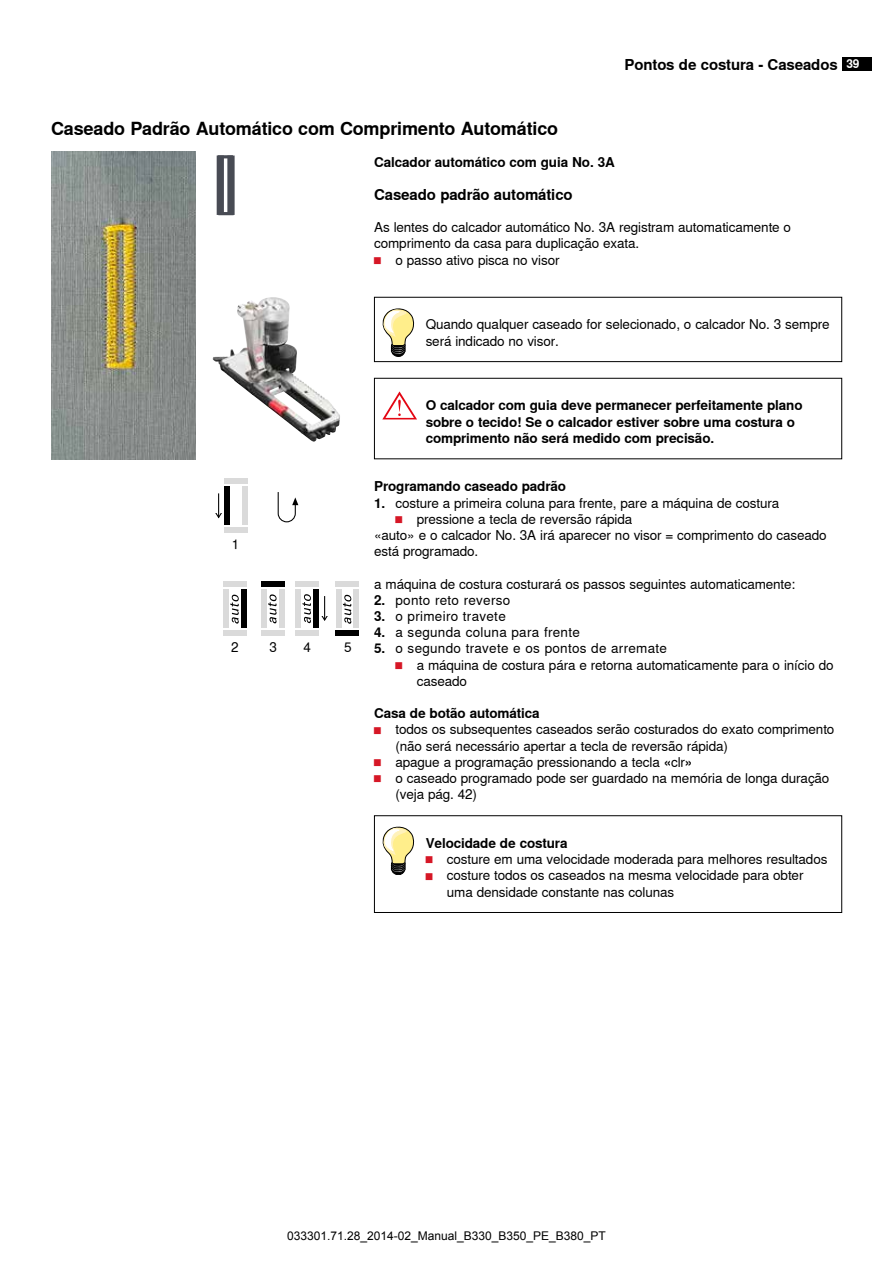
<style>
.page{position:relative;width:893px;height:1263px;background:#fff}
.page>*{position:absolute;margin:0;border:0;box-sizing:border-box;transform-origin:0 0}
.t1{font:700 18px "Nimbus Sans Global";letter-spacing:-.01em;color:#000}
.t2{font:700 15px "Nimbus Sans Global";letter-spacing:-.01em;color:#000}
.t3{font:13.5px/16.2px "Nimbus Sans Global";letter-spacing:-.01em;color:#000}
.t4{font:700 13.5px/16.2px "Nimbus Sans Global";letter-spacing:-.01em;color:#000}
.t5{font:13.5px "Nimbus Sans Global";letter-spacing:.02em;color:#000}
.t6{font:12px "Arial";color:#000}
.s1{font-size:12px;color:#fff}
.s2{font-weight:700;font-size:6.75px;color:#d61726}
.s3{font-weight:700}
</style>
<div class="page">
<div style="left:842px;top:57px;width:30px;height:13px;background:#000"></div>
<div style="left:227px;top:156px;width:8px;height:59px;background:#484b54"></div>
<div style="left:217px;top:156px;width:7px;height:59px;background:#484b54"></div>
<hr style="left:218px;top:212px;width:16px;height:3px;background:#484b54">
<hr style="left:218px;top:155px;width:15px;height:3px;background:#484b54">
<img style="left:212px;top:298px;width:128px;height:144px">
<div style="left:224px;top:478px;width:24px;height:6px;background:#dadada"></div>
<div style="left:224px;top:486px;width:6px;height:39px;background:#000"></div>
<div style="left:242px;top:486px;width:6px;height:39px;background:#dadada"></div>
<div style="left:224px;top:527px;width:24px;height:6px;background:#dadada"></div>
<svg style="left:215px;top:493px;width:7px;height:26px"></svg>
<div style="left:336px;top:581px;width:23px;height:6px;background:#dadada"></div>
<div style="left:336px;top:590px;width:6px;height:38px;background:#dadada"></div>
<div style="left:353px;top:590px;width:6px;height:38px;background:#dadada"></div>
<div style="left:336px;top:630px;width:23px;height:6px;background:#000"></div>
<svg style="left:343px;top:594px;width:8px;height:30px"></svg>
<div style="left:261px;top:581px;width:24px;height:6px;background:#000"></div>
<div style="left:261px;top:589px;width:6px;height:39px;background:#dadada"></div>
<div style="left:279px;top:589px;width:6px;height:39px;background:#dadada"></div>
<div style="left:261px;top:630px;width:24px;height:6px;background:#dadada"></div>
<svg style="left:268px;top:594px;width:9px;height:30px"></svg>
<div style="left:223px;top:581px;width:24px;height:6px;background:#dadada"></div>
<div style="left:223px;top:590px;width:6px;height:38px;background:#dadada"></div>
<div style="left:241px;top:590px;width:6px;height:38px;background:#000"></div>
<div style="left:223px;top:630px;width:24px;height:6px;background:#dadada"></div>
<svg style="left:230px;top:594px;width:9px;height:30px"></svg>
<div style="left:295px;top:581px;width:24px;height:6px;background:#dadada"></div>
<div style="left:295px;top:589px;width:6px;height:38px;background:#dadada"></div>
<div style="left:313px;top:589px;width:6px;height:38px;background:#000"></div>
<div style="left:295px;top:630px;width:24px;height:6px;background:#dadada"></div>
<svg style="left:302px;top:594px;width:9px;height:29px"></svg>
<svg style="left:321px;top:596px;width:7px;height:25px"></svg>
<svg style="left:278px;top:492px;width:20px;height:30px"></svg>
<svg style="left:383px;top:827px;width:31px;height:48px"></svg>
<div style="left:374px;top:815px;width:468px;height:98px;border:1px solid #000"></div>
<div style="left:374px;top:378px;width:468px;height:81px;border:1px solid #000"></div>
<svg style="left:382px;top:391px;width:35px;height:28px"></svg>
<svg style="left:383px;top:308px;width:31px;height:49px"></svg>
<div style="left:374px;top:297px;width:468px;height:65px;border:1px solid #000"></div>
<img style="left:51px;top:151px;width:145px;height:308px">
<p class="t2" style="left:625px;top:56px;width:237px">Pontos de costura - Caseados <span class="s1">39</span></p>
<h1 class="t1" style="left:51px;top:118px;width:509px">Caseado Padrão Automático com Comprimento Automático</h1>
<p class="t4" style="left:374px;top:155px;width:242px">Calcador automático com guia No. 3A</p>
<p class="t2" style="left:374px;top:186px;width:200px">Caseado padrão automático</p>
<p class="t3" style="left:374px;top:219px;width:418px">As lentes do calcador automático No. 3A registram automaticamente o comprimento da casa para duplicação exata.<br><span class="s2">█</span> o passo ativo pisca no visor</p>
<p class="t3" style="left:426px;top:317px;width:405px">Quando qualquer caseado for selecionado, o calcador No. 3 sempre será indicado no visor.</p>
<p class="t3" style="left:232px;top:536px;width:9px">1</p>
<p class="t3" style="left:231px;top:639px;width:9px">2</p>
<p class="t3" style="left:269px;top:639px;width:9px">3</p>
<p class="t3" style="left:304px;top:639px;width:9px">4</p>
<p class="t3" style="left:344px;top:639px;width:9px">5</p>
<p class="t4" style="left:426px;top:398px;width:378px">O calcador com guia deve permanecer perfeitamente plano sobre o tecido! Se o calcador estiver sobre uma costura o comprimento não será medido com precisão.</p>
<p class="t4" style="left:374px;top:479px;width:193px">Programando caseado padrão</p>
<p class="t3" style="left:374px;top:495px;width:407px"><span class="s3">1.</span> costure a primeira coluna para frente, pare a máquina de costura</p>
<p class="t3" style="left:395px;top:511px;width:238px"><span class="s2">█</span> pressione a tecla de reversão rápida</p>
<p class="t3" style="left:374px;top:527px;width:454px">«auto» e o calcador No. 3A irá aparecer no visor = comprimento do caseado</p>
<p class="t3" style="left:374px;top:543px;width:106px">está programado.</p>
<p class="t3" style="left:374px;top:576px;width:423px">a máquina de costura costurará os passos seguintes automaticamente:</p>
<p class="t5" style="left:374px;top:592px;width:138px"><span class="s3">2.</span> ponto reto reverso</p>
<p class="t5" style="left:374px;top:608px;width:133px"><span class="s3">3.</span> o primeiro travete</p>
<p class="t5" style="left:374px;top:625px;width:207px"><span class="s3">4.</span> a segunda coluna para frente</p>
<p class="t5" style="left:374px;top:641px;width:294px"><span class="s3">5.</span> o segundo travete e os pontos de arremate</p>
<p class="t3" style="left:395px;top:657px;width:440px"><span class="s2">█</span> a máquina de costura pára e retorna automaticamente para o início do</p>
<p class="t3" style="left:417px;top:673px;width:52px">caseado</p>
<p class="t4" style="left:374px;top:705px;width:167px">Casa de botão automática</p>
<p class="t3" style="left:374px;top:722px;width:462px"><span class="s2">█</span> todos os subsequentes caseados serão costurados do exato comprimento</p>
<p class="t3" style="left:395px;top:738px;width:334px">(não será necessário apertar a tecla de reversão rápida)</p>
<p class="t3" style="left:374px;top:754px;width:320px"><span class="s2">█</span> apague a programação pressionando a tecla <span class="s3">«</span>clr<span class="s3">»</span></p>
<p class="t3" style="left:374px;top:770px;width:457px"><span class="s2">█</span> o caseado programado pode ser guardado na memória de longa duração</p>
<p class="t3" style="left:395px;top:786px;width:83px">(veja pág. 42)</p>
<p class="t4" style="left:426px;top:835px;width:143px">Velocidade de costura</p>
<p class="t3" style="left:426px;top:851px;width:403px"><span class="s2">█</span> costure em uma velocidade moderada para melhores resultados</p>
<p class="t3" style="left:426px;top:867px;width:379px"><span class="s2">█</span> costure todos os caseados na mesma velocidade para obter</p>
<p class="t3" style="left:447px;top:884px;width:229px">uma densidade constante nas colunas</p>
<p class="t6" style="left:287px;top:1227px;width:320px">033301.71.28_2014-02_Manual_B330_B350_PE_B380_PT</p>
</div>
